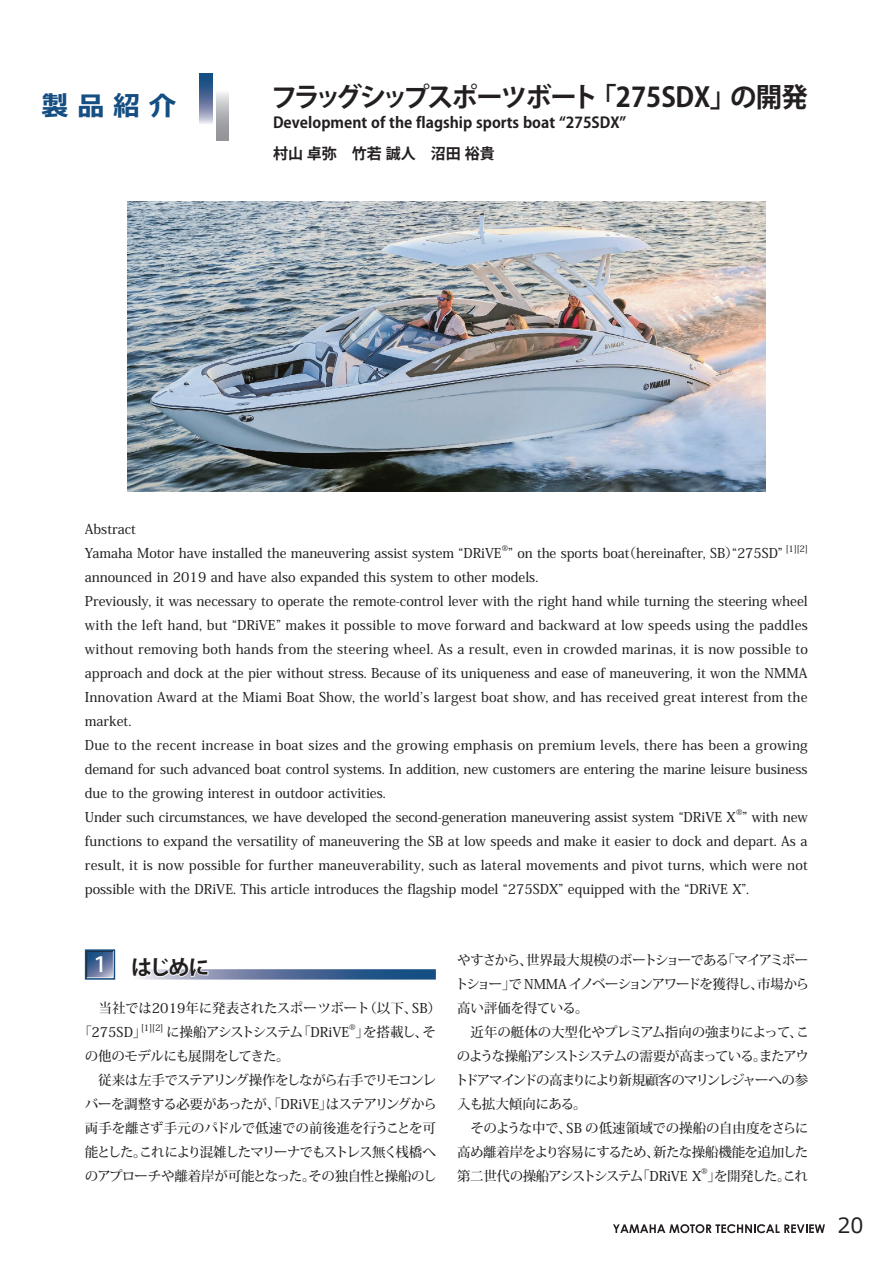
<style>
.page{position:relative;width:893px;height:1263px;background:#fff}
.page>*{position:absolute;margin:0;border:0;box-sizing:border-box;transform-origin:0 0}
.t1{font:700 27px "Koz Go Pro";letter-spacing:-.075em;color:#231f20}
.t2{font:700 27px "Meiryo";color:#144e82}
.t3{font:21px "Meiryo";color:#231f20}
.t4{font:700 20.85px "Koz Go Pro";color:#231f20}
.t5{font:700 15px/31.5px "Koz Go Pro";color:#231f20}
.t6{font:500 13.5px/24px "Koz Min Pr 6 N";color:#231f20}
.t7{font:500 13.5px/24px "Koz Min Pr 6 N";letter-spacing:-.06em;color:#231f20}
.t8{font:500 13.5px/24px "Koz Min Pr 6 N";letter-spacing:-.05em;color:#231f20}
.t9{font:500 13.5px "Koz Min Pr 6 N";letter-spacing:-.055em;color:#231f20}
.t10{font:500 8.85px "Koz Min Pr 6 N";color:#231f20}
.s1{font-weight:500;font-size:20.7px;color:#fff}
</style>
<div class="page">
<svg style="left:613px;top:1224px;width:212px;height:9px"></svg>
<svg style="left:209px;top:969px;width:227px;height:10px;background:#496996"></svg>
<svg style="left:88px;top:952px;width:24px;height:25px"></svg>
<div style="left:85px;top:949px;width:30px;height:31px;border:2px solid #144e82"></div>
<svg style="left:138px;top:969px;width:71px;height:11px"></svg>
<img style="left:127px;top:202px;width:638px;height:290px">
<svg style="left:199px;top:73px;width:13px;height:51px"></svg>
<svg style="left:216px;top:93px;width:13px;height:48px"></svg>
<h1 class="t2" style="left:41px;top:87px;width:136px">製品紹介</h1>
<h1 class="t1" style="left:271px;top:79px;width:538px">フラッグシップスポーツボート 「275SDX」の開発</h1>
<p class="t5" style="left:273px;top:107px;width:355px">Development of the flagship sports boat “275SDX”村山 卓弥　竹若 誠人　沼田 裕貴</p>
<p class="t6" style="left:85px;top:517px;width:418px">Abstract<br>Yamaha Motor have installed the maneuvering assist system “DRiVE</p>
<p class="t10" style="left:502px;top:544px;width:8px">®</p>
<p class="t6" style="left:508px;top:541px;width:276px">” on the sports boat（hereinafter, SB）“275SD”</p>
<p class="t10" style="left:786px;top:544px;width:24px">[1][2]</p>
<p class="t6" style="left:85px;top:565px;width:725px">announced in 2019 and have also expanded this system to other models.<br>Previously, it was necessary to operate the remote-control lever with the right hand while turning the steering wheel with the left hand, but “DRiVE” makes it possible to move forward and backward at low speeds using the paddles without removing both hands from the steering wheel. As a result, even in crowded marinas, it is now possible to approach and dock at the pier without stress. Because of its uniqueness and ease of maneuvering, it won the NMMA Innovation Award at the Miami Boat Show, the world’s largest boat show, and has received great interest from the market.<br>Due to the recent increase in boat sizes and the growing emphasis on premium levels, there has been a growing demand for such advanced boat control systems. In addition, new customers are entering the marine leisure business due to the growing interest in outdoor activities.<br>Under such circumstances, we have developed the second-generation maneuvering assist system “DRiVE X</p>
<p class="t10" style="left:736px;top:808px;width:8px">®</p>
<p class="t6" style="left:85px;top:805px;width:725px;text-align:justify;text-indent:658px">” with new functions to expand the versatility of maneuvering the SB at low speeds and make it easier to dock and depart. As a result, it is now possible for further maneuverability, such as lateral movements and pivot turns, which were not possible with the DRiVE. This article introduces the flagship model “275SDX” equipped with the “DRiVE X”.</p>
<h3 class="t4" style="left:90px;top:954px;width:121px"><span class="s1">１</span> はじめに</h3>
<p class="t6" style="left:78px;top:997px;width:364px;text-indent:6px">　当社では2019年に発表されたスポーツボート（以下、SB）「275SD」</p>
<p class="t10" style="left:141px;top:1023px;width:24px">[1][2]</p>
<p class="t9" style="left:167px;top:1025px;width:184px">に操船アシストシステム「DRiVE</p>
<p class="t10" style="left:349px;top:1023px;width:8px">®</p>
<p class="t6" style="left:355px;top:1021px;width:82px">」を搭載し、そ</p>
<p class="t8" style="left:85px;top:1045px;width:354px">の他のモデルにも展開をしてきた。<br>　従来は左手でステアリング操作をしながら右手でリモコンレバーを調整する必要があったが、「DRiVE」はステアリングから両手を離さず手元のパドルで低速での前後進を行うことを可能とした。これにより混雑したマリーナでもストレス無く桟橋へのアプローチや離着岸が可能となった。その独自性と操船のし</p>
<p class="t7" style="left:455px;top:949px;width:356px">やすさから、世界最大規模のボートショーである「マイアミボートショー」で NMMA イノベーションアワードを獲得し、市場から高い評価を得ている。<br>　近年の艇体の大型化やプレミアム指向の強まりによって、このような操船アシストシステムの需要が高まっている。またアウトドアマインドの高まりにより新規顧客のマリンレジャーへの参入も拡大傾向にある。<br>　そのような中で、SB の低速領域での操船の自由度をさらに高め離着岸をより容易にするため、新たな操船機能を追加した第二世代の操船アシストシステム「DRiVE X<sup>®</sup>」を開発した。これ</p>
<h2 class="t3" style="left:837px;top:1210px;width:28px">20</h2>
</div>
